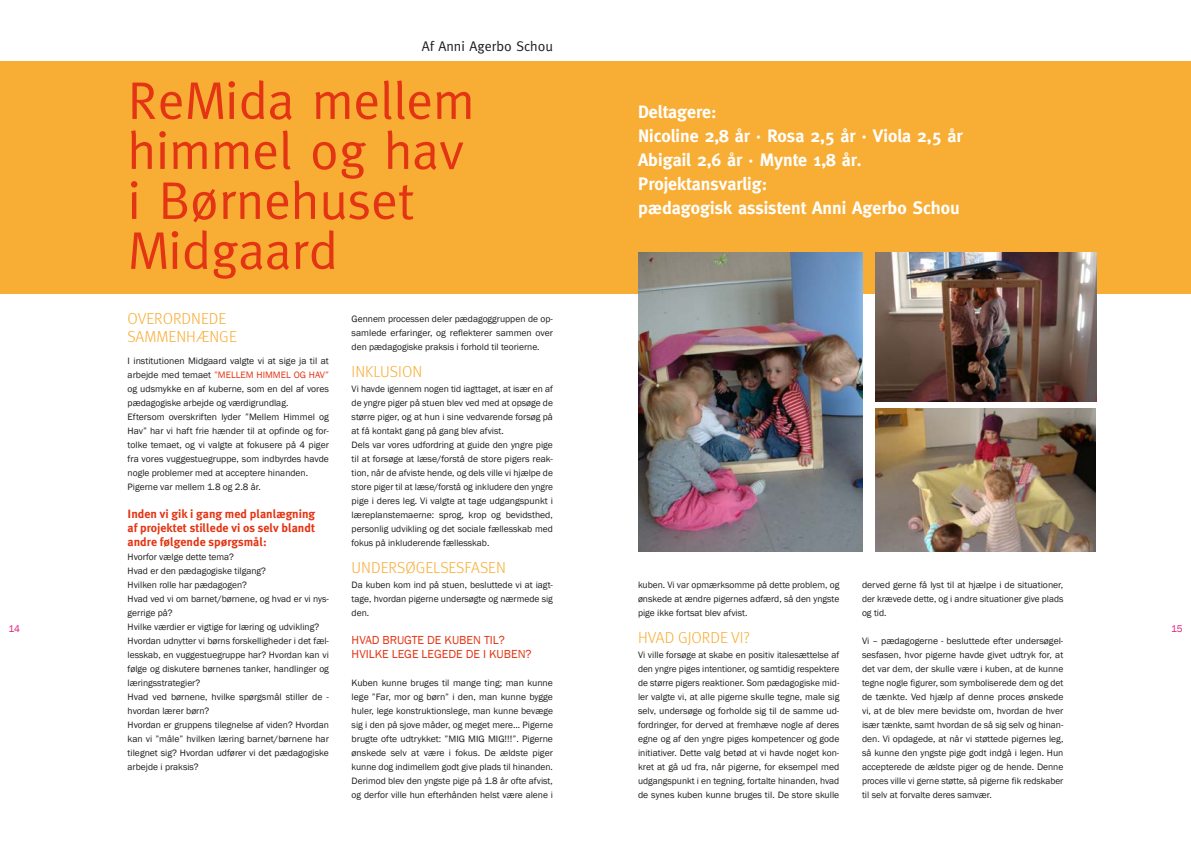
<style>
.page{position:relative;width:1191px;height:842px;background:#fff}
.page>*{position:absolute;margin:0;border:0;box-sizing:border-box;transform-origin:0 0}
.t1{font:53px/50px "Meta Normal";color:#e33413}
.t2{font:700 18px/24px "Meta";color:#fff}
.t3{font:300 16px/18px "Meta";color:#f8ad34}
.t4{font:14px "Meta Normal";color:#1d1d1b}
.t5{font:700 12px/14px "Meta Plus";color:#e33413;text-align:justify}
.t6{font:12px/14px "Franklin Gothic";color:#e33413}
.t7{font:10px "Franklin Gothic";color:#e31a76}
.t8{font:9.5px/14px "Franklin Gothic";color:#1d1d1b;text-align:justify}
.s1{color:#e33413}
</style>
<div class="page">
<div style="left:0;top:62px;width:1191px;height:232px;background:#f8ad34"></div>
<img style="left:638px;top:253px;width:224px;height:299px">
<img style="left:875px;top:408px;width:221px;height:144px">
<img style="left:875px;top:253px;width:221px;height:148px">
<h3 class="t4" style="left:422px;top:38px;width:133px">Af Anni Agerbo Schou</h3>
<h1 class="t1" style="left:128px;top:75px;width:348px">ReMida mellem himmel og hav i Børnehuset<br>Midgaard</h1>
<h2 class="t2" style="left:638px;top:99px;width:326px">Deltagere:<br>Nicoline 2,8 år · Rosa 2,5 år · Viola 2,5 år<br>Abigail 2,6 år · Mynte 1,8 år.<br>Projektansvarlig:<br>pædagogisk assistent Anni Agerbo Schou</h2>
<h3 class="t3" style="left:128px;top:309px;width:111px">OVERORDNEDE<br>SAMMENHÆNGE</h3>
<p class="t8" style="left:128px;top:354px;width:203px;text-align:left">I institutionen Midgaard valgte vi at sige ja til at arbejde med temaet <span class="s1">”MELLEM HIMMEL OG HAV” </span>og udsmykke en af kuberne, som en del af vores pædagogiske arbejde og værdigrundlag.<br>Eftersom overskriften lyder ”Mellem Himmel og Hav” har vi haft frie hænder til at opfinde og for&shy;tolke temaet, og vi valgte at fokusere på 4 piger fra vores vuggestuegruppe, som indbyrdes havde nogle problemer med at acceptere hinanden.<br>Pigerne var mellem 1.8 og 2.8 år.</p>
<p class="t5" style="left:128px;top:507px;width:189px">Inden vi gik i gang med planlægning af projektet stillede vi os selv blandt andre følgende spørgsmål:</p>
<p class="t8" style="left:128px;top:550px;width:203px;text-align:left">Hvorfor vælge dette tema?<br>Hvad er den pædagogiske tilgang?<br>Hvilken rolle har pædagogen?<br>Hvad ved vi om barnet/børnene, og hvad er vi nys&shy;gerrige på?<br>Hvilke værdier er vigtige for læring og udvikling?<br>Hvordan udnytter vi børns forskelligheder i det fæl&shy;lesskab, en vuggestuegruppe har? Hvordan kan vi følge og diskutere børnenes tanker, handlinger og læringsstrategier?<br>Hvad ved børnene, hvilke spørgsmål stiller de - hvordan lærer børn?<br>Hvordan er gruppens tilegnelse af viden? Hvordan kan vi ”måle” hvilken læring barnet/børnene har tilegnet sig? Hvordan udfører vi det pædagogiske arbejde i praksis?</p>
<p class="t8" style="left:351px;top:312px;width:203px">Gennem processen deler pædagoggruppen de op&shy;samlede erfaringer, og reflekterer sammen over den pædagogiske praksis i forhold til teorierne.</p>
<h3 class="t3" style="left:351px;top:362px;width:72px">INKLUSION</h3>
<p class="t8" style="left:351px;top:382px;width:203px;text-align:left">Vi havde igennem nogen tid iagttaget, at især en af de yngre piger på stuen blev ved med at opsøge de større piger, og at hun i sine vedvarende forsøg på at få kontakt gang på gang blev afvist.<br>Dels var vores udfordring at guide den yngre pige til at forsøge at læse/forstå de store pigers reak&shy;tion, når de afviste hende, og dels ville vi hjælpe de store piger til at læse/forstå og inkludere den yngre pige i deres leg. Vi valgte at tage udgangspunkt i læreplanstemaerne: sprog, krop og bevidsthed, personlig udvikling og det sociale fællesskab med fokus på inkluderende fællesskab.</p>
<h3 class="t3" style="left:351px;top:558px;width:156px">UNDERSØGELSESFASEN</h3>
<p class="t8" style="left:351px;top:578px;width:203px">Da kuben kom ind på stuen, besluttede vi at iagt&shy;tage, hvordan pigerne undersøgte og nærmede sig den.</p>
<p class="t6" style="left:351px;top:633px;width:182px">HVAD BRUGTE DE KUBEN TIL?<br>HVILKE LEGE LEGEDE DE I KUBEN?</p>
<p class="t8" style="left:351px;top:676px;width:203px">Kuben kunne bruges til mange ting; man kunne lege ”Far, mor og børn” i den, man kunne bygge huler, lege konstruktionslege, man kunne bevæge sig i den på sjove måder, og meget mere... Pigerne brugte ofte udtrykket: ”MIG MIG MIG!!!”. Pigerne ønskede selv at være i fokus. De ældste piger kunne dog indimellem godt give plads til hinanden.<br>Derimod blev den yngste pige på 1.8 år ofte afvist, og derfor ville hun efterhånden helst være alene i</p>
<p class="t8" style="left:862px;top:578px;width:203px">derved gerne få lyst til at hjælpe i de situationer, der krævede dette, og i andre situationer give plads og tid.</p>
<p class="t8" style="left:862px;top:634px;width:203px">Vi – pædagogerne - besluttede efter undersøgel&shy;sesfasen, hvor pigerne havde givet udtryk for, at det var dem, der skulle være i kuben, at de kunne tegne nogle figurer, som symboliserede dem og det de tænkte. Ved hjælp af denne proces ønskede vi, at de blev mere bevidste om, hvordan de hver især tænkte, samt hvordan de så sig selv og hinan&shy;den. Vi opdagede, at når vi støttede pigernes leg, så kunne den yngste pige godt indgå i legen. Hun accepterede de ældste piger og de hende. Denne proces ville vi gerne støtte, så pigerne fik redskaber til selv at forvalte deres samvær.</p>
<p class="t8" style="left:638px;top:578px;width:203px">kuben. Vi var opmærksomme på dette problem, og ønskede at ændre pigernes adfærd, så den yngste pige ikke fortsat blev afvist.</p>
<h3 class="t3" style="left:638px;top:628px;width:114px">HVAD GJORDE VI?</h3>
<p class="t8" style="left:638px;top:648px;width:203px">Vi ville forsøge at skabe en positiv italesættelse af den yngre piges intentioner, og samtidig respektere de større pigers reaktioner. Som pædagogiske mid&shy;ler valgte vi, at alle pigerne skulle tegne, male sig selv, undersøge og forholde sig til de samme ud&shy;fordringer, for derved at fremhæve nogle af deres egne og af den yngre piges kompetencer og gode initiativer. Dette valg betød at vi havde noget kon&shy;kret at gå ud fra, når pigerne, for eksempel med udgangspunkt i en tegning, fortalte hinanden, hvad de synes kuben kunne bruges til. De store skulle</p>
<p class="t7" style="left:8px;top:623px;width:13px">14</p>
<p class="t7" style="left:1171px;top:623px;width:13px">15</p>
</div>
